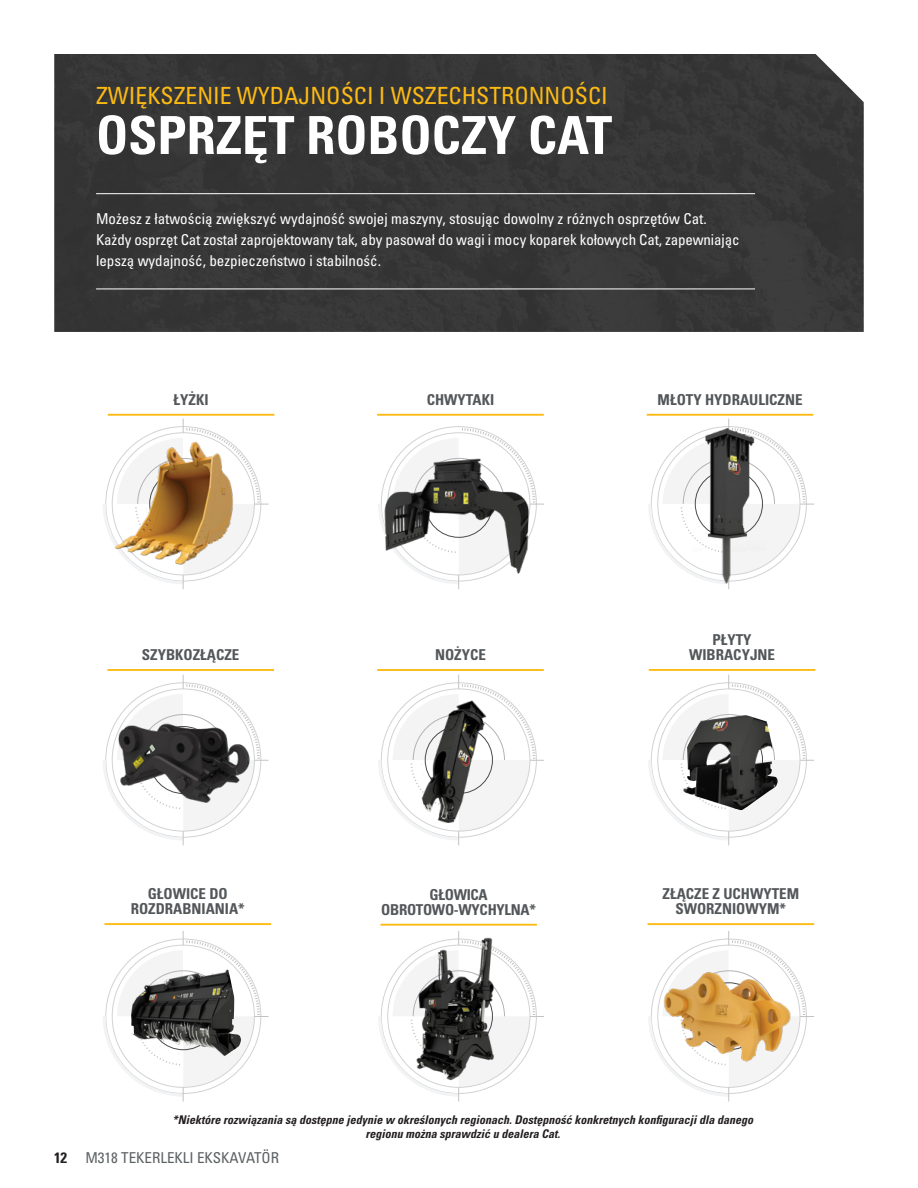
<style>
.page{position:relative;width:918px;height:1188px;background:#fff}
.page>*{position:absolute;margin:0;border:0;box-sizing:border-box;transform-origin:0 0}
.t1{font:52.5px "Univers LTCYR 67 Bold Cond";color:#fff}
.t2{font:condensed 23.7px "Univers LTCYR 57";color:#fcba13}
.t3{font:condensed 15px/21px "Univers LTCYR 57";color:#fff}
.t4{font:15px/15px "Univers LTCYR 67 Bold Cond";color:#535759;text-align:center}
.t5{font:condensed 15px "Univers LTCYR 57";color:#5d6163}
.t6{font:15px/15px "Univers LTCYR 67 Bold Cond";letter-spacing:-.02em;color:#535759;text-align:center}
.t7{font:12px/14.4px "Univers LTCYR 67 Bold Cond Obl";color:#231f20;text-align:center}
.s1{font-family:"Univers LTCYR 67 Bold Cond";font-stretch:normal;color:#231f20}
</style>
<div class="page">
<div style="left:54px;top:54px;width:810px;height:278px;background:#363637"></div>
<hr style="left:96px;top:193px;width:659px;height:1px;background:#fff">
<hr style="left:96px;top:289px;width:659px;height:1px;background:#fff">
<hr style="left:104px;top:923px;width:167px;height:2px;background:#fcba13">
<hr style="left:108px;top:414px;width:166px;height:2px;background:#fcba13">
<hr style="left:107px;top:669px;width:167px;height:2px;background:#fcba13">
<svg style="left:103px;top:931px;width:166px;height:171px"></svg>
<svg style="left:103px;top:675px;width:166px;height:170px"></svg>
<svg style="left:103px;top:419px;width:166px;height:170px"></svg>
<hr style="left:381px;top:924px;width:156px;height:2px;background:#fcba13">
<hr style="left:377px;top:414px;width:167px;height:2px;background:#fcba13">
<hr style="left:377px;top:669px;width:167px;height:2px;background:#fcba13">
<svg style="left:378px;top:954px;width:166px;height:148px"></svg>
<svg style="left:378px;top:675px;width:166px;height:170px"></svg>
<svg style="left:378px;top:428px;width:166px;height:161px"></svg>
<hr style="left:647px;top:414px;width:166px;height:2px;background:#fcba13">
<hr style="left:649px;top:669px;width:166px;height:2px;background:#fcba13">
<hr style="left:648px;top:923px;width:166px;height:2px;background:#fcba13">
<svg style="left:648px;top:931px;width:166px;height:171px"></svg>
<svg style="left:648px;top:675px;width:166px;height:170px"></svg>
<svg style="left:648px;top:419px;width:166px;height:156px"></svg>
<img style="left:407px;top:931px;width:98px;height:152px">
<img style="left:122px;top:959px;width:78px;height:110px">
<img style="left:661px;top:971px;width:133px;height:94px">
<img style="left:111px;top:722px;width:142px;height:85px">
<img style="left:680px;top:715px;width:64px;height:90px">
<img style="left:418px;top:692px;width:73px;height:136px">
<img style="left:693px;top:423px;width:72px;height:166px">
<img style="left:106px;top:440px;width:138px;height:125px">
<img style="left:380px;top:444px;width:162px;height:139px">
<h2 class="t2" style="left:96px;top:81px;width:513px">ZWIĘKSZENIE WYDAJNOŚCI I WSZECHSTRONNOŚCI</h2>
<h1 class="t1" style="left:96px;top:103px;width:518px">OSPRZĘT ROBOCZY CAT</h1>
<p class="t3" style="left:96px;top:208px;width:645px">Możesz z łatwością zwiększyć wydajność swojej maszyny, stosując dowolny z różnych osprzętów Cat.<br>Każdy osprzęt Cat został zaprojektowany tak, aby pasował do wagi i mocy koparek kołowych Cat, zapewniając lepszą wydajność, bezpieczeństwo i stabilność.</p>
<p class="t4" style="left:174px;top:392px;width:37px">ŁYŻKI</p>
<p class="t4" style="left:427px;top:392px;width:69px">CHWYTAKI</p>
<p class="t4" style="left:658px;top:392px;width:147px">MŁOTY HYDRAULICZNE</p>
<p class="t4" style="left:142px;top:647px;width:99px">SZYBKOZŁĄCZE</p>
<p class="t4" style="left:435px;top:647px;width:52px">NOŻYCE</p>
<p class="t4" style="left:689px;top:632px;width:87px">PŁYTY<br>WIBRACYJNE</p>
<p class="t4" style="left:131px;top:886px;width:116px">GŁOWICE DO<br>ROZDRABNIANIA*</p>
<p class="t6" style="left:381px;top:887px;width:156px">GŁOWICA<br>OBROTOWO-WYCHYLNA*</p>
<p class="t4" style="left:663px;top:886px;width:138px">ZŁĄCZE Z UCHWYTEM<br>SWORZNIOWYM*</p>
<p class="t7" style="left:172px;top:1112px;width:582px">*Niektóre rozwiązania są dostępne jedynie w określonych regionach. Dostępność konkretnych konfiguracji dla danego regionu można sprawdzić u dealera Cat.</p>
<p class="t5" style="left:54px;top:1148px;width:227px"><span class="s1">12</span> M318 TEKERLEKLI EKSKAVATÖR</p>
</div>
